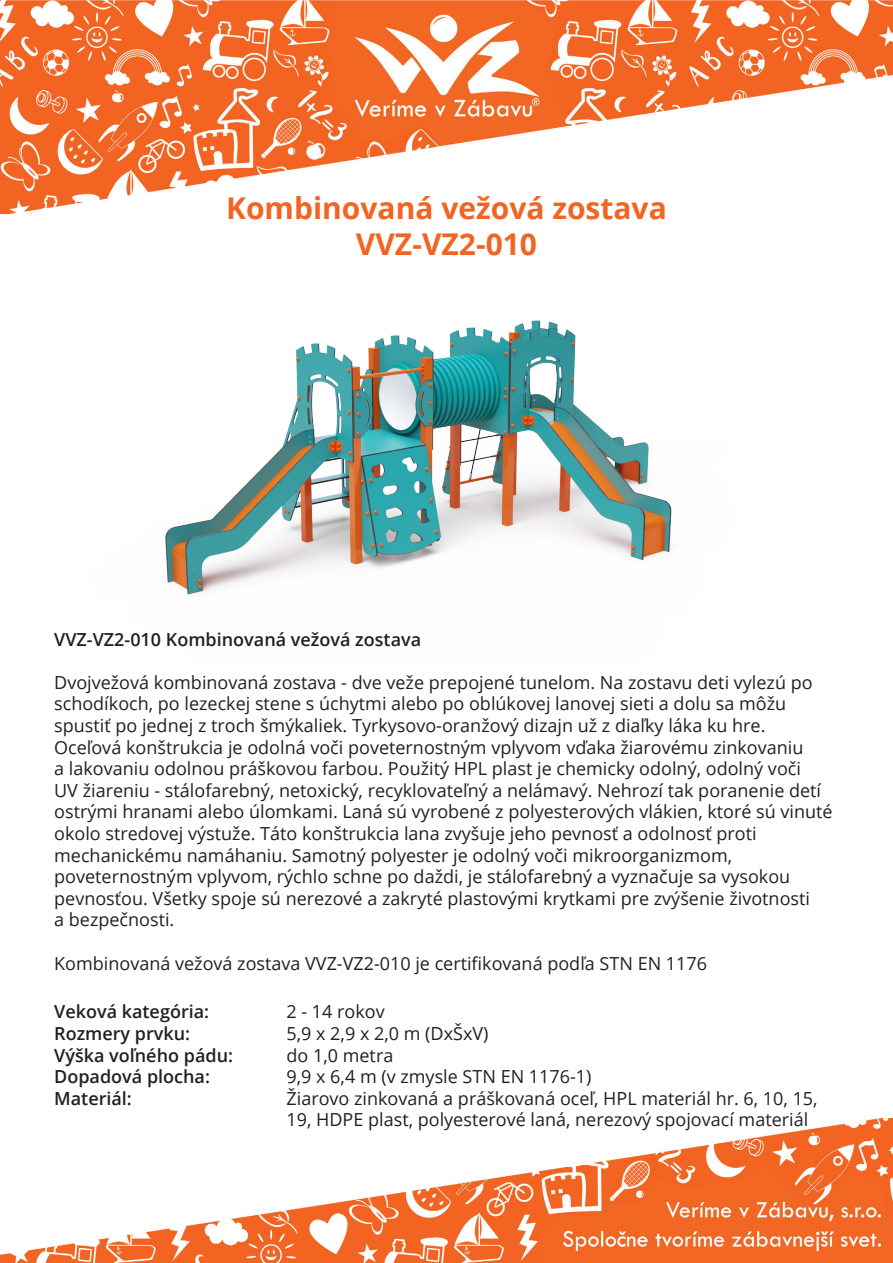
<style>
.page{position:relative;width:893px;height:1263px;background:#fff}
.page>*{position:absolute;margin:0;border:0;box-sizing:border-box;transform-origin:0 0}
.Veľký_Nádpis_-_Oranž{font:700 30px "Open Sans";color:#f16523}
.Text_čierna_12pt{font:18px/21.6px "Open Sans";color:#231f20}
.Malý_nádpis_-_čierna{font:600 18px "Open Sans";color:#231f20}
</style>
<div class="page">
<img style="left:0;top:0;width:893px;height:214px">
<img style="left:0;top:1118px;width:893px;height:145px">
<img style="left:165px;top:320px;width:507px;height:275px">
<p class="Veľký_Nádpis_-_Oranž" style="left:226px;top:187px;width:442px">Kombinovaná vežová zostava</p>
<p class="Veľký_Nádpis_-_Oranž" style="left:356px;top:223px;width:183px">VVZ-VZ2-010</p>
<p class="Malý_nádpis_-_čierna" style="left:54px;top:627px;width:368px">VVZ-VZ2-010 Kombinovaná vežová zostava</p>
<p class="Text_čierna_12pt" style="left:54px;top:671px;width:760px">Dvojvežová kombinovaná zostava - dve veže prepojené tunelom. Na zostavu deti vylezú po schodíkoch, po lezeckej stene s úchytmi alebo po oblúkovej lanovej sieti a dolu sa môžu</p>
<p class="Text_čierna_12pt" style="left:54px;top:714px;width:713px">spustiť po jednej z troch šmýkaliek. Tyrkysovo-oranžový dizajn už z diaľky láka ku hre.</p>
<p class="Text_čierna_12pt" style="left:54px;top:736px;width:780px">Oceľová konštrukcia je odolná voči poveternostným vplyvom vďaka žiarovému zinkovaniu<br>a lakovaniu odolnou práškovou farbou. Použitý HPL plast je chemicky odolný, odolný voči<br>UV žiareniu - stálofarebný, netoxický, recyklovateľný a nelámavý. Nehrozí tak poranenie detí ostrými hranami alebo úlomkami. Laná sú vyrobené z polyesterových vlákien, ktoré sú vinuté okolo stredovej výstuže. Táto konštrukcia lana zvyšuje jeho pevnosť a odolnosť proti</p>
<p class="Text_čierna_12pt" style="left:54px;top:844px;width:680px">mechanickému namáhaniu. Samotný polyester je odolný voči mikroorganizmom,</p>
<p class="Text_čierna_12pt" style="left:54px;top:865px;width:738px">poveternostným vplyvom, rýchlo schne po daždi, je stálofarebný a vyznačuje sa vysokou</p>
<p class="Text_čierna_12pt" style="left:54px;top:887px;width:757px">pevnosťou. Všetky spoje sú nerezové a zakryté plastovými krytkami pre zvýšenie životnosti</p>
<p class="Text_čierna_12pt" style="left:54px;top:908px;width:122px">a bezpečnosti.</p>
<p class="Text_čierna_12pt" style="left:54px;top:952px;width:654px">Kombinovaná vežová zostava VVZ-VZ2-010 je certifikovaná podľa STN EN 1176</p>
<p class="Malý_nádpis_-_čierna" style="left:54px;top:999px;width:156px">Veková kategória:</p>
<p class="Malý_nádpis_-_čierna" style="left:54px;top:1021px;width:138px">Rozmery prvku:</p>
<p class="Malý_nádpis_-_čierna" style="left:54px;top:1043px;width:180px">Výška voľného pádu:</p>
<p class="Malý_nádpis_-_čierna" style="left:54px;top:1064px;width:157px">Dopadová plocha:</p>
<p class="Malý_nádpis_-_čierna" style="left:54px;top:1086px;width:79px">Materiál:</p>
<p class="Text_čierna_12pt" style="left:287px;top:1001px;width:100px">2 - 14 rokov</p>
<p class="Text_čierna_12pt" style="left:287px;top:1022px;width:203px">5,9 x 2,9 x 2,0 m (DxŠxV)</p>
<p class="Text_čierna_12pt" style="left:287px;top:1044px;width:108px">do 1,0 metra</p>
<p class="Text_čierna_12pt" style="left:287px;top:1065px;width:307px">9,9 x 6,4 m (v zmysle STN EN 1176-1)</p>
<p class="Text_čierna_12pt" style="left:287px;top:1087px;width:533px">Žiarovo zinkovaná a práškovaná oceľ, HPL materiál hr. 6, 10, 15,<br>19, HDPE plast, polyesterové laná, nerezový spojovací materiál</p>
</div>
